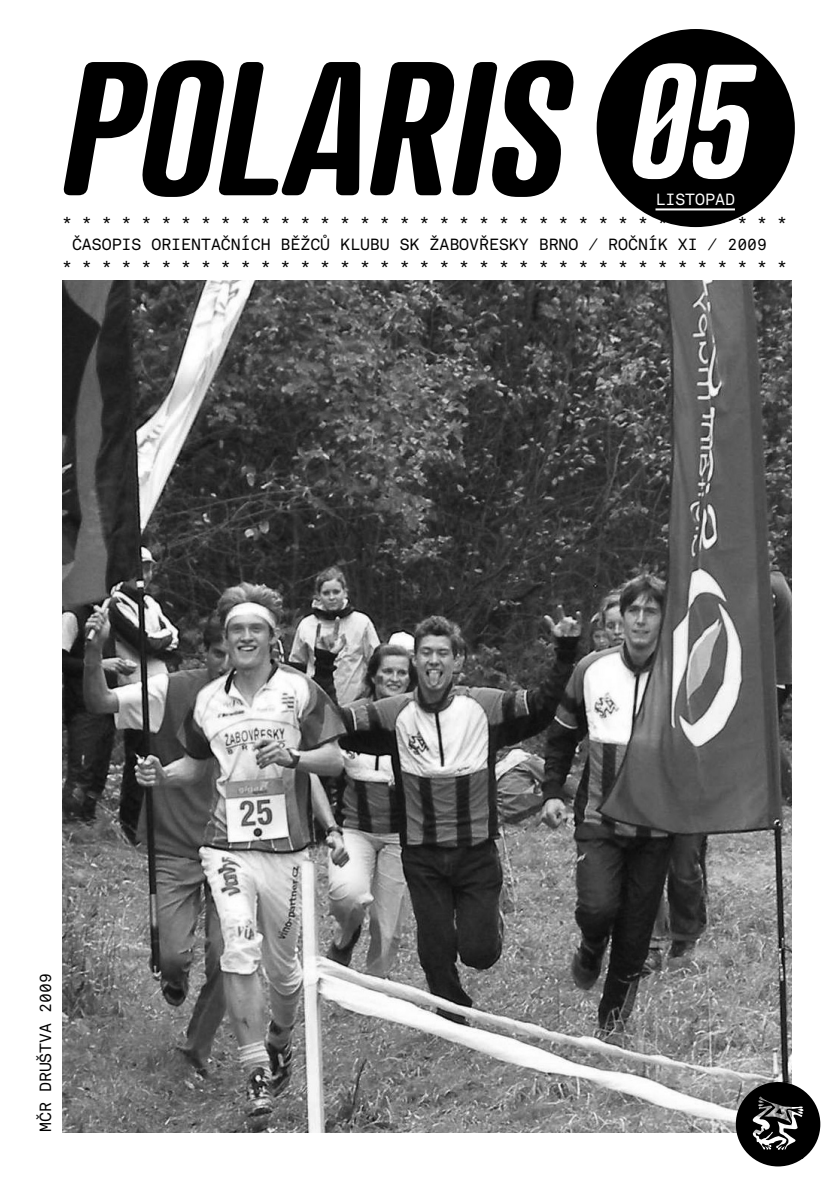
<style>
.page{position:relative;width:840px;height:1191px;background:#fff}
.page>*{position:absolute;margin:0;border:0;box-sizing:border-box;transform-origin:0 0}
.t1{font:italic 800 184px "Atrament";color:#000}
.t2{font:16px "Akkurat Mono CE";color:#000}
.t3{font:16px "Akkurat Mono CE";color:#fff}
.s1{font-size:156px;color:#fff}
</style>
<div class="page">
<img style="left:62px;top:281px;width:729px;height:852px">
<div style="left:596px;top:29px;width:198px;height:198px;background:#000;border-radius:50%"></div>
<hr style="left:655px;top:208px;width:79px;height:2px;background:#fff">
<svg style="left:735px;top:1082px;width:84px;height:84px"></svg>
<h1 class="t1" style="left:64px;top:25px;width:689px">POLARIS <span class="s1">05</span></h1>
<p class="t3" style="left:655px;top:190px;width:81px">LISTOPAD</p>
<p class="t2" style="left:62px;top:212px;width:726px">* * * * * * * * * * * * * * * * * * * * * * * * * * * * * * * * * * * * *</p>
<p class="t2" style="left:72px;top:234px;width:696px">ČASOPIS ORIENTAČNÍCH BĚŽCŮ KLUBU SK ŽABOVŘESKY BRNO / ROČNÍK XI / 2009</p>
<p class="t2" style="left:62px;top:256px;width:726px">* * * * * * * * * * * * * * * * * * * * * * * * * * * * * * * * * * * * *</p>
<p class="t2" style="left:36px;top:1132px;width:160px;rotate:-90deg">MČR DRUŠTVA 2009</p>
</div>
